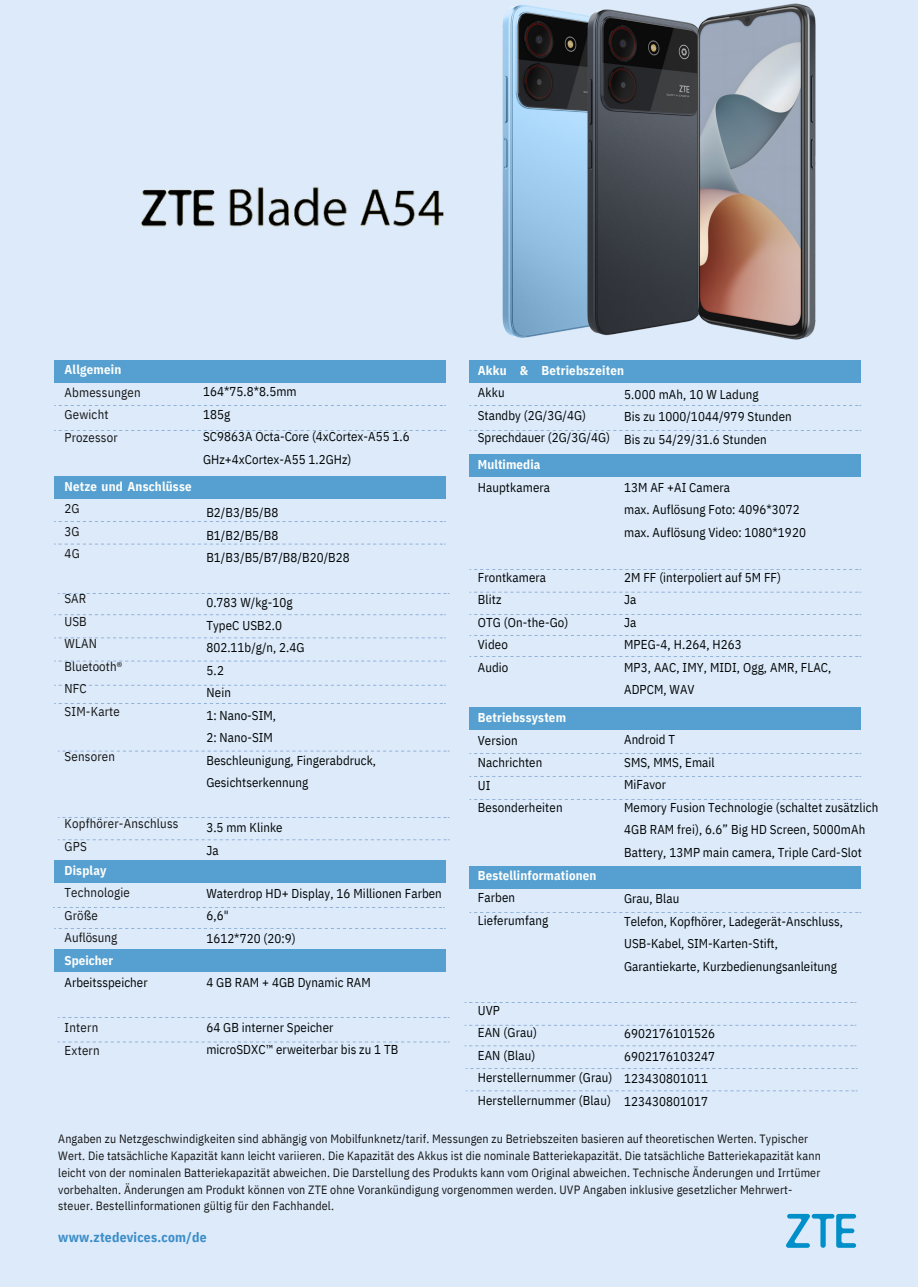
<style>
.page{position:relative;width:918px;height:1287px;background:#ddeafa}
.page>*{position:absolute;margin:0;border:0;box-sizing:border-box;transform-origin:0 0}
.t1{font:700 13.5px "IBM Plex Sans Cond";letter-spacing:.015em;color:#3b8dc7}
.t2{font:12.9px/22.5px "IBM Plex Sans Cond";letter-spacing:.005em;color:#000505}
.t3{font:12.9px/22.5px "IBM Plex Sans Cond";letter-spacing:.015em;color:#151616}
.t4{font:700 12.9px/22.5px "IBM Plex Sans Cond";letter-spacing:.015em;color:#fcfefb}
.t5{font:700 12.9px "IBM Plex Sans Cond";letter-spacing:.01em;color:#fdfefc}
.t6{font:12px/16.8px "IBM Plex Sans Cond";letter-spacing:.01em;color:#151616}
.s1{font-weight:700;color:#fcfefb}
.s2{font-weight:400;color:#151616}
.s3{font-weight:700;color:#fdfefc}
.s4{font-weight:400;color:#000505}
</style>
<div class="page">
<svg style="left:786px;top:1214px;width:70px;height:34px"></svg>
<div style="left:54px;top:360px;width:391px;height:23px;background:#569fd1"></div>
<div style="left:54px;top:476px;width:391px;height:23px;background:#569fd1"></div>
<div style="left:54px;top:861px;width:391px;height:22px;background:#569fd1"></div>
<div style="left:54px;top:949px;width:391px;height:23px;background:#569fd1"></div>
<svg style="left:58px;top:751px;width:392px;height:1px"></svg>
<svg style="left:53px;top:907px;width:392px;height:1px"></svg>
<svg style="left:54px;top:405px;width:392px;height:1px"></svg>
<svg style="left:54px;top:430px;width:392px;height:1px"></svg>
<svg style="left:54px;top:544px;width:392px;height:1px"></svg>
<svg style="left:54px;top:615px;width:392px;height:1px"></svg>
<svg style="left:54px;top:638px;width:392px;height:1px"></svg>
<svg style="left:54px;top:661px;width:392px;height:1px"></svg>
<svg style="left:54px;top:685px;width:392px;height:1px"></svg>
<svg style="left:58px;top:817px;width:392px;height:1px"></svg>
<svg style="left:58px;top:1017px;width:392px;height:1px"></svg>
<div style="left:470px;top:360px;width:391px;height:23px;background:#569fd1"></div>
<div style="left:470px;top:454px;width:391px;height:22px;background:#569fd1"></div>
<div style="left:470px;top:707px;width:391px;height:23px;background:#569fd1"></div>
<div style="left:470px;top:866px;width:391px;height:23px;background:#569fd1"></div>
<svg style="left:469px;top:405px;width:392px;height:1px"></svg>
<svg style="left:469px;top:430px;width:392px;height:1px"></svg>
<svg style="left:469px;top:569px;width:392px;height:1px"></svg>
<svg style="left:469px;top:592px;width:392px;height:1px"></svg>
<svg style="left:469px;top:614px;width:392px;height:1px"></svg>
<svg style="left:469px;top:656px;width:392px;height:1px"></svg>
<svg style="left:469px;top:753px;width:392px;height:1px"></svg>
<svg style="left:469px;top:776px;width:392px;height:1px"></svg>
<svg style="left:469px;top:799px;width:392px;height:1px"></svg>
<svg style="left:465px;top:1002px;width:391px;height:1px"></svg>
<svg style="left:58px;top:1042px;width:392px;height:1px"></svg>
<svg style="left:58px;top:593px;width:392px;height:1px"></svg>
<img style="left:141px;top:187px;width:192px;height:40px">
<img style="left:333px;top:189px;width:106px;height:38px">
<img style="left:439px;top:4px;width:106px;height:334px">
<svg style="left:58px;top:840px;width:391px;height:1px"></svg>
<svg style="left:465px;top:1025px;width:391px;height:1px"></svg>
<svg style="left:465px;top:1046px;width:391px;height:1px"></svg>
<svg style="left:466px;top:1068px;width:392px;height:1px"></svg>
<svg style="left:466px;top:1091px;width:392px;height:1px"></svg>
<img style="left:545px;top:3px;width:271px;height:337px">
<p class="t3" style="left:65px;top:358px;width:78px"><span class="s1">Allgemein<br></span>Abmessungen<br>Gewicht<br>Prozessor</p>
<p class="t4" style="left:64px;top:475px;width:129px">Netze und Anschlüsse<br><span class="s2">2G</span></p>
<p class="t3" style="left:64px;top:520px;width:17px">3G</p>
<p class="t3" style="left:64px;top:542px;width:17px">4G</p>
<p class="t3" style="left:64px;top:587px;width:23px">SAR</p>
<p class="t3" style="left:64px;top:610px;width:24px">USB</p>
<p class="t3" style="left:64px;top:632px;width:34px">WLAN</p>
<p class="t3" style="left:64px;top:655px;width:59px">Bluetooth®</p>
<p class="t3" style="left:64px;top:677px;width:24px">NFC</p>
<p class="t3" style="left:64px;top:700px;width:57px">SIM-Karte</p>
<p class="t3" style="left:64px;top:745px;width:52px">Sensoren</p>
<p class="t3" style="left:64px;top:812px;width:116px">Kopfhörer-Anschluss</p>
<p class="t3" style="left:64px;top:835px;width:24px">GPS</p>
<p class="t3" style="left:64px;top:859px;width:67px"><span class="s3">Display<br></span>Technologie<br>Größe</p>
<p class="t3" style="left:64px;top:926px;width:54px">Auflösung<br><span class="s3">Speicher</span></p>
<p class="t2" style="left:64px;top:971px;width:85px">Arbeitsspeicher</p>
<p class="t3" style="left:64px;top:1016px;width:35px">Intern</p>
<p class="t3" style="left:64px;top:1039px;width:37px">Extern</p>
<p class="t2" style="left:203px;top:380px;width:95px">164*75.8*8.5mm</p>
<p class="t2" style="left:203px;top:403px;width:29px">185g</p>
<p class="t2" style="left:203px;top:425px;width:208px">SC9863A Octa-Core (4xCortex-A55 1.6<br>GHz+4xCortex-A55 1.2GHz)</p>
<p class="t2" style="left:206px;top:501px;width:74px">B2/B3/B5/B8</p>
<p class="t2" style="left:206px;top:524px;width:74px">B1/B2/B5/B8</p>
<p class="t2" style="left:206px;top:546px;width:145px">B1/B3/B5/B7/B8/B20/B28</p>
<p class="t2" style="left:206px;top:591px;width:88px">0.783 W/kg-10g</p>
<p class="t2" style="left:206px;top:614px;width:77px">TypeC USB2.0</p>
<p class="t2" style="left:206px;top:636px;width:100px">802.11b/g/n, 2.4G</p>
<p class="t2" style="left:206px;top:659px;width:19px">5.2</p>
<p class="t2" style="left:206px;top:681px;width:26px">Nein</p>
<p class="t2" style="left:206px;top:704px;width:71px">1: Nano-SIM,</p>
<p class="t2" style="left:206px;top:726px;width:68px">2: Nano-SIM</p>
<p class="t2" style="left:206px;top:749px;width:171px">Beschleunigung, Fingerabdruck,<br>Gesichtserkennung</p>
<p class="t2" style="left:206px;top:816px;width:78px">3.5 mm Klinke</p>
<p class="t2" style="left:206px;top:839px;width:14px">Ja</p>
<p class="t2" style="left:206px;top:882px;width:237px">Waterdrop HD+ Display, 16 Millionen Farben</p>
<p class="t2" style="left:206px;top:904px;width:24px">6,6"</p>
<p class="t2" style="left:206px;top:927px;width:91px">1612*720 (20:9)</p>
<p class="t2" style="left:206px;top:971px;width:166px">4 GB RAM + 4GB Dynamic RAM</p>
<p class="t2" style="left:206px;top:1016px;width:129px">64 GB interner Speicher</p>
<p class="t2" style="left:206px;top:1038px;width:194px">microSDXC™ erweiterbar bis zu 1 TB</p>
<p class="t4" style="left:478px;top:358px;width:148px">Akku &amp; Betriebszeiten<br><span class="s4">Akku</span></p>
<p class="t2" style="left:478px;top:403px;width:134px">Standby (2G/3G/4G)<br>Sprechdauer (2G/3G/4G)</p>
<p class="t2" style="left:624px;top:383px;width:136px">5.000 mAh, 10 W Ladung</p>
<p class="t2" style="left:624px;top:405px;width:169px">Bis zu 1000/1044/979 Stunden</p>
<p class="t2" style="left:624px;top:428px;width:144px">Bis zu 54/29/31.6 Stunden</p>
<p class="t5" style="left:478px;top:456px;width:64px">Multimedia</p>
<p class="t2" style="left:478px;top:475px;width:74px">Hauptkamera</p>
<p class="t2" style="left:478px;top:565px;width:70px">Frontkamera</p>
<p class="t2" style="left:478px;top:588px;width:25px">Blitz</p>
<p class="t2" style="left:478px;top:610px;width:92px">OTG (On-the-Go)</p>
<p class="t2" style="left:478px;top:633px;width:32px">Video</p>
<p class="t2" style="left:478px;top:655px;width:32px">Audio</p>
<p class="t4" style="left:478px;top:706px;width:90px">Betriebssystem</p>
<p class="t2" style="left:478px;top:729px;width:41px">Version</p>
<p class="t2" style="left:478px;top:751px;width:66px">Nachrichten</p>
<p class="t2" style="left:478px;top:774px;width:14px">UI</p>
<p class="t2" style="left:478px;top:796px;width:86px">Besonderheiten</p>
<p class="t4" style="left:478px;top:864px;width:120px">Bestellinformationen<br><span class="s4">Farben</span></p>
<p class="t2" style="left:478px;top:909px;width:72px">Lieferumfang</p>
<p class="t2" style="left:624px;top:476px;width:107px">13M AF +AI Camera</p>
<p class="t2" style="left:624px;top:498px;width:177px">max. Auflösung Foto: 4096*3072</p>
<p class="t2" style="left:624px;top:521px;width:183px">max. Auflösung Video: 1080*1920</p>
<p class="t2" style="left:624px;top:566px;width:158px">2M FF (interpoliert auf 5M FF)</p>
<p class="t2" style="left:624px;top:588px;width:14px">Ja</p>
<p class="t2" style="left:624px;top:611px;width:14px">Ja</p>
<p class="t2" style="left:624px;top:633px;width:119px">MPEG-4, H.264, H263</p>
<p class="t2" style="left:624px;top:656px;width:209px">MP3, AAC, IMY, MIDI, Ogg, AMR, FLAC,<br>ADPCM, WAV</p>
<p class="t2" style="left:624px;top:728px;width:52px">Android T</p>
<p class="t2" style="left:624px;top:751px;width:92px">SMS, MMS, Email</p>
<p class="t2" style="left:624px;top:773px;width:43px">MiFavor</p>
<p class="t2" style="left:624px;top:796px;width:256px">Memory Fusion Technologie (schaltet zusätzlich<br>4GB RAM frei), 6.6” Big HD Screen, 5000mAh<br>Battery, 13MP main camera, Triple Card-Slot</p>
<p class="t2" style="left:624px;top:887px;width:57px">Grau, Blau</p>
<p class="t2" style="left:624px;top:909px;width:220px">Telefon, Kopfhörer, Ladegerät-Anschluss,</p>
<p class="t2" style="left:624px;top:932px;width:214px">USB-Kabel, SIM-Karten-Stift,<br>Garantiekarte, Kurzbedienungsanleitung</p>
<p class="t2" style="left:478px;top:999px;width:24px">UVP</p>
<p class="t2" style="left:478px;top:1021px;width:61px">EAN (Grau)</p>
<p class="t2" style="left:478px;top:1044px;width:59px">EAN (Blau)</p>
<p class="t2" style="left:478px;top:1066px;width:136px">Herstellernummer (Grau)</p>
<p class="t2" style="left:478px;top:1089px;width:135px">Herstellernummer (Blau)</p>
<p class="t2" style="left:624px;top:1022px;width:92px">6902176101526</p>
<p class="t2" style="left:624px;top:1044px;width:92px">6902176103247</p>
<p class="t2" style="left:624px;top:1067px;width:85px">123430801011</p>
<p class="t2" style="left:624px;top:1089px;width:85px">123430801017</p>
<p class="t6" style="left:58px;top:1130px;width:764px">Angaben zu Netzgeschwindigkeiten sind abhängig von Mobilfunknetz/tarif. Messungen zu Betriebszeiten basieren auf theoretischen Werten. Typischer Wert. Die tatsächliche Kapazität kann leicht variieren. Die Kapazität des Akkus ist die nominale Batteriekapazität. Die tatsächliche Batteriekapazität kann leicht von der nominalen Batteriekapazität abweichen. Die Darstellung des Produkts kann vom Original abweichen. Technische Änderungen und Irrtümer vorbehalten. Änderungen am Produkt können von ZTE ohne Vorankündigung vorgenommen werden. UVP Angaben inklusive gesetzlicher Mehrwert&shy;steuer. Bestellinformationen gültig für den Fachhandel.</p>
<p class="t1" style="left:58px;top:1228px;width:150px">www.ztedevices.com/de</p>
</div>
